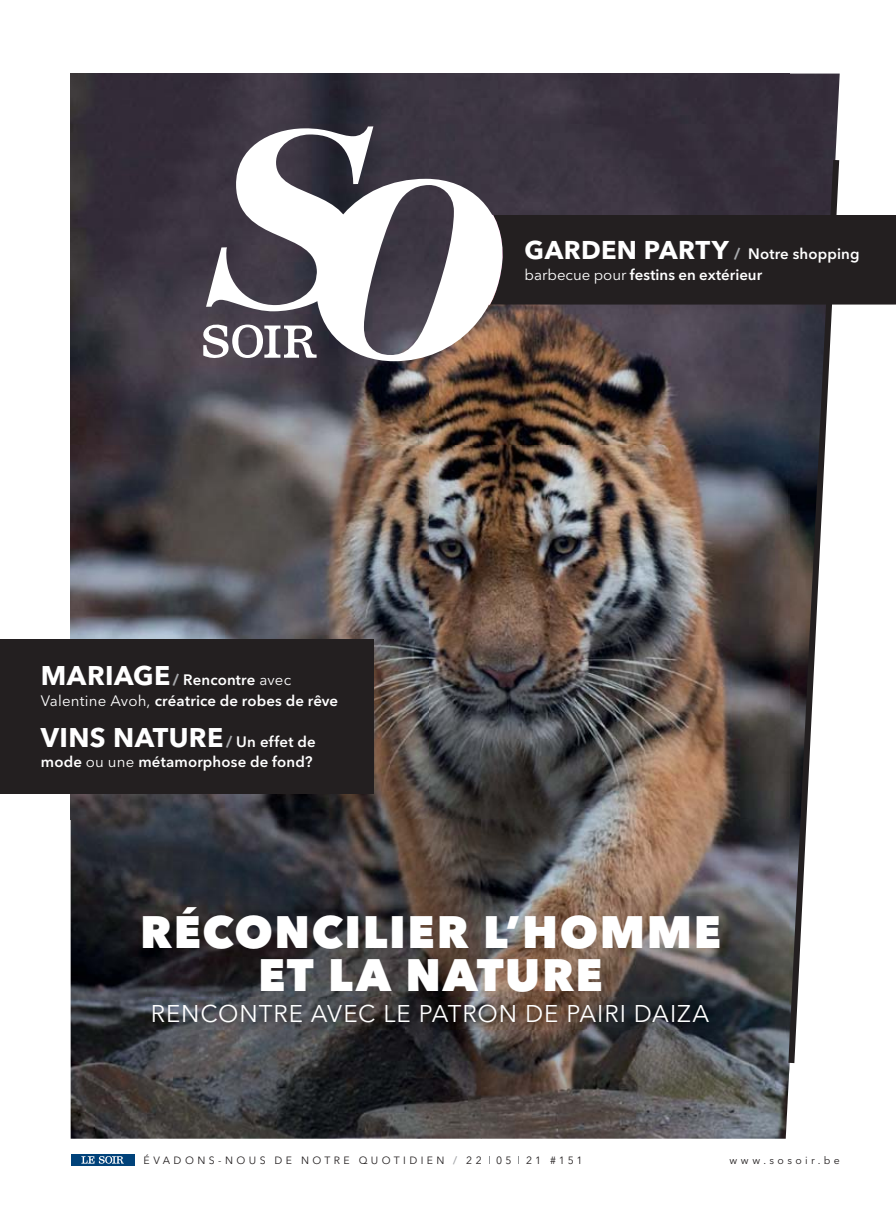
<style>
.page{position:relative;width:896px;height:1232px;background:#fff}
.page>*{position:absolute;margin:0;border:0;box-sizing:border-box;transform-origin:0 0}
.t1{font:800 45px/43.5px "Avenir Next LT Pro";letter-spacing:.035em;color:#fff;text-align:center}
.t2{font:700 26.7px "Avenir Next LT Pro";letter-spacing:.01em;color:#fff}
.t3{font:24px "Avenir Next LT Pro";letter-spacing:.04em;color:#fff}
.t4{font:600 15px/20.5px "Avenir Next LT Pro";letter-spacing:.01em;color:#fff}
.t5{font:10.5px "Avenir Next LT Pro";letter-spacing:.325em;color:#231f20}
.s1{font-weight:700;font-size:26.7px}
.s2{font-weight:700;color:#a7a9ac}
.s3{font-weight:400}
.s4{font-size:15px;color:#a7a9ac}
.s5{font-weight:600;font-size:15px}
.s6{font-weight:700;font-size:25.5px}
.s7{font-weight:600;color:#a7a9ac}
</style>
<div class="page">
<img style="left:71px;top:74px;width:718px;height:1064px">
<img style="left:788px;top:74px;width:51px;height:1008px">
<svg style="left:785px;top:361px;width:54px;height:708px"></svg>
<img style="left:146px;top:997px;width:569px;height:32px">
<div style="left:0;top:639px;width:373px;height:154px;background:#231f20"></div>
<svg style="left:71px;top:1154px;width:64px;height:11px"></svg>
<svg style="left:81px;top:1155px;width:43px;height:8px"></svg>
<svg style="left:203px;top:126px;width:692px;height:235px"></svg>
<p class="t4" style="left:41px;top:671px;width:299px"><span class="s1">MARIAGE</span> <span class="s2">/</span> Rencontre <span class="s3">avec<br>Valentine Avoh,</span> créatrice de robes de rêve</p>
<h2 class="t2" style="left:41px;top:721px;width:276px">VINS NATURE <span class="s4">/</span> <span class="s5">Un effet de</span></h2>
<p class="t4" style="left:41px;top:753px;width:273px">mode <span class="s3">ou une</span> métamorphose de fond?</p>
<p class="t4" style="left:524px;top:245px;width:336px"><span class="s6">GARDEN PARTY</span> <span class="s2">/</span> Notre shopping <span class="s3">barbecue pour</span> festins en extérieur</p>
<h1 class="t1" style="left:140px;top:910px;width:582px">RÉCONCILIER L’HOMME<br>ET LA NATURE</h1>
<h3 class="t3" style="left:151px;top:999px;width:560px">RENCONTRE AVEC LE PATRON DE PAIRI DAIZA</h3>
<p class="t5" style="left:143px;top:1153px;width:340px">ÉVADONS-NOUS DE NOTRE QUOTIDIEN <span class="s7">/</span> 22</p>
<p class="t5" style="left:496px;top:1153px;width:17px">0 5</p>
<p class="t5" style="left:526px;top:1153px;width:58px">21 #151</p>
<p class="t5" style="left:729px;top:1153px;width:112px">www.sosoir.be</p>
</div>
